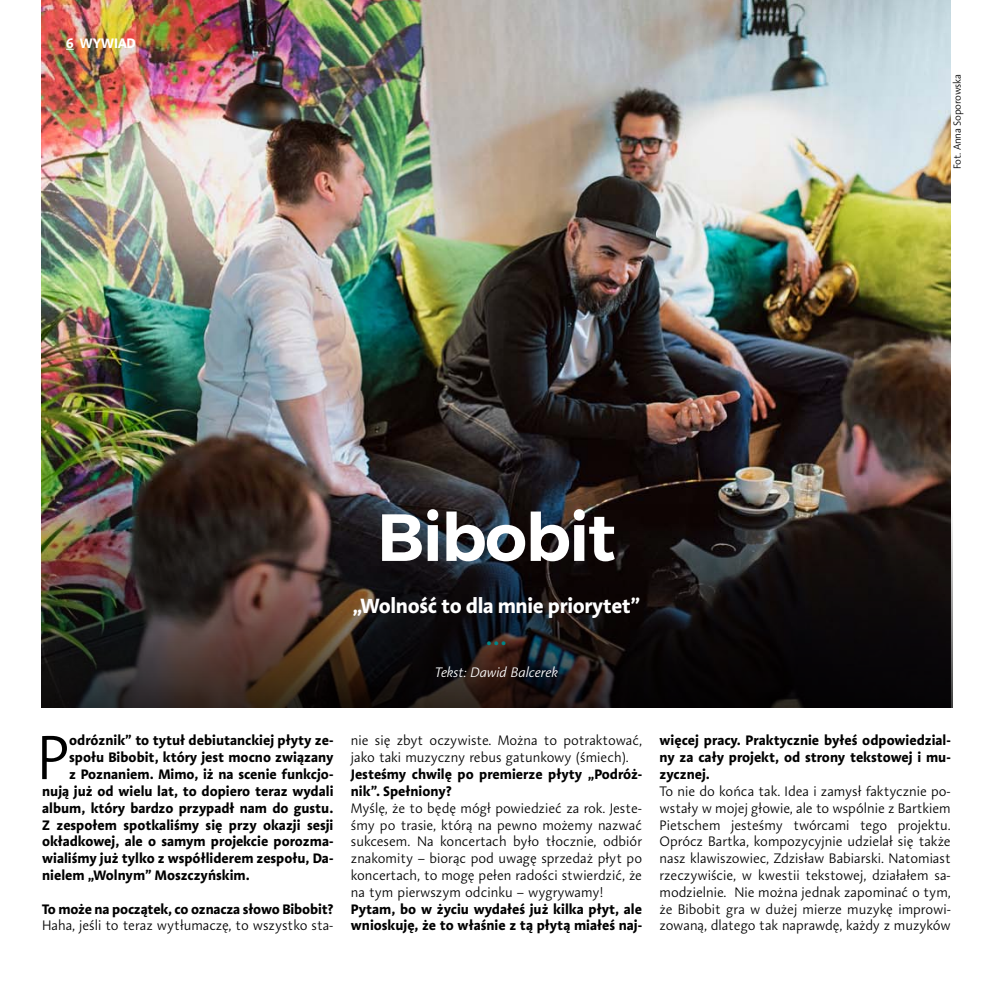
<style>
.page{position:relative;width:993px;height:993px;background:#fff}
.page>*{position:absolute;margin:0;border:0;box-sizing:border-box;transform-origin:0 0}
.t1{font:600 66.5px "Montserrat";letter-spacing:-.025em;color:#fff}
.t2{font:300 63.35px "Aroma No 2 LT Pro";color:#000}
.t3{font:700 21px "Aroma No 2 LT Pro";letter-spacing:-.015em;color:#fff}
.t4{font:700 21px "Aroma No 2 LT Pro";color:#008789}
.t5{font:300 14px/16.8px "Aroma No 2 LT Pro";color:#000;text-align:justify}
.t6{font:700 14px/16.8px "Aroma No 2 LT Pro";color:#000}
.t7{font:italic 300 14px "Aroma No 2 LT Pro";color:#fff}
.t8{font:700 14px "Aroma No 2 LT Pro";color:#fff}
.t9{font:300 10.5px "Aroma No 2 LT Pro";letter-spacing:-.025em;color:#000}
</style>
<div class="page">
<img style="left:41px;top:0;width:909px;height:504px">
<img style="left:41px;top:504px;width:911px;height:203px">
<p class="t8" style="left:66px;top:34px;width:71px">6 WYWIAD</p>
<p class="t9" style="left:950px;top:169px;width:96px;rotate:-90deg">Fot. Anna Soporowska</p>
<h1 class="t1" style="left:377px;top:496px;width:240px">Bibobit</h1>
<h3 class="t3" style="left:352px;top:592px;width:290px">„Wolność to dla mnie priorytet”</h3>
<h3 class="t4" style="left:485px;top:623px;width:23px">…</h3>
<p class="t7" style="left:435px;top:663px;width:124px">Tekst: Dawid Balcerek</p>
<h2 class="t2" style="left:37px;top:717px;width:34px">P</h2>
<p class="t6" style="left:69px;top:731px;width:265px">odróznik” to tytuł debiutanckiej płyty ze-</p>
<p class="t6" style="left:69px;top:748px;width:265px">społu Bibobit, który jest mocno związany</p>
<p class="t6" style="left:69px;top:765px;width:265px">z Poznaniem. Mimo, iż na scenie funkcjo-</p>
<p class="t6" style="left:42px;top:782px;width:293px">nują już od wielu lat, to dopiero teraz wydali</p>
<p class="t6" style="left:42px;top:798px;width:292px">album, który bardzo przypadł nam do gustu.</p>
<p class="t6" style="left:42px;top:815px;width:293px">Z zespołem spotkaliśmy się przy okazji sesji</p>
<p class="t6" style="left:42px;top:832px;width:293px">okładkowej, ale o samym projekcie porozma-</p>
<p class="t6" style="left:42px;top:849px;width:292px">wialiśmy już tylko z współliderem zespołu, Da-</p>
<p class="t6" style="left:42px;top:866px;width:209px">nielem „Wolnym” Moszczyńskim.</p>
<p class="t6" style="left:42px;top:899px;width:293px">To może na początek, co oznacza słowo Bibobit?</p>
<p class="t5" style="left:42px;top:916px;width:292px">Haha, jeśli to teraz wytłumaczę, to wszystko sta-</p>
<p class="t5" style="left:351px;top:731px;width:293px">nie się zbyt oczywiste. Można to potraktować, jako taki muzyczny rebus gatunkowy (śmiech).</p>
<p class="t6" style="left:351px;top:765px;width:293px">Jesteśmy chwilę po premierze płyty „Podróż&shy;nik”. Spełniony?</p>
<p class="t5" style="left:351px;top:799px;width:293px">Myślę, że to będę mógł powiedzieć za rok. Jeste&shy;śmy po trasie, którą na pewno możemy nazwać sukcesem. Na koncertach było tłocznie, odbiór znakomity – biorąc pod uwagę sprzedaż płyt po koncertach, to mogę pełen radości stwierdzić, że na tym pierwszym odcinku – wygrywamy!</p>
<p class="t6" style="left:351px;top:899px;width:293px">Pytam, bo w życiu wydałeś już kilka płyt, ale wnioskuję, że to właśnie z tą płytą miałeś naj-</p>
<p class="t6" style="left:659px;top:731px;width:293px;text-align:justify">więcej pracy. Praktycznie byłeś odpowiedzial&shy;ny za cały projekt, od strony tekstowej i mu&shy;zycznej.</p>
<p class="t5" style="left:659px;top:782px;width:293px">To nie do końca tak. Idea i zamysł faktycznie po&shy;wstały w mojej głowie, ale to wspólnie z Bartkiem Pietschem jesteśmy twórcami tego projektu.<br>Oprócz Bartka, kompozycyjnie udzielał się także nasz klawiszowiec, Zdzisław Babiarski. Natomiast rzeczywiście, w kwestii tekstowej, działałem sa&shy;modzielnie. Nie można jednak zapominać o tym, że Bibobit gra w dużej mierze muzykę improwi&shy;zowaną, dlatego tak naprawdę, każdy z muzyków</p>
</div>
